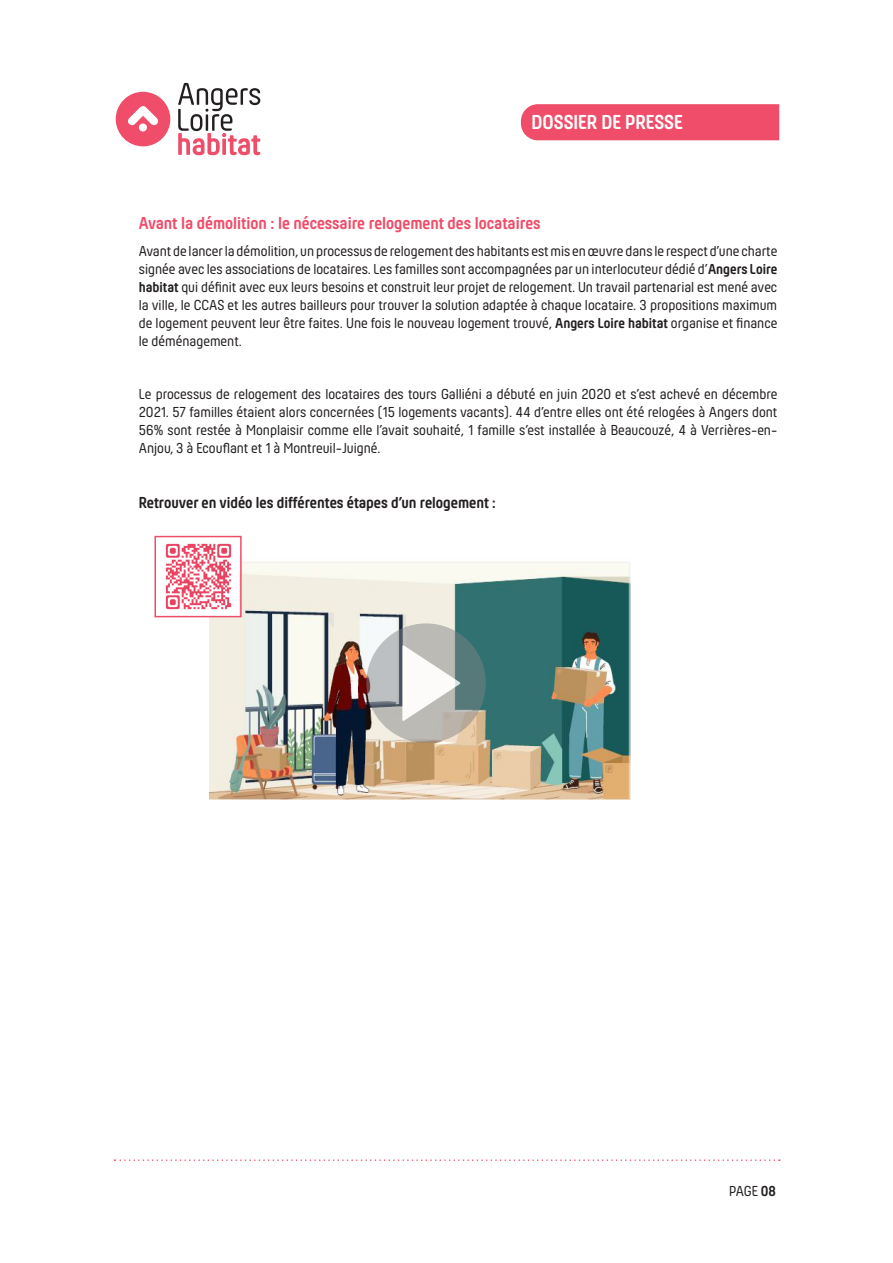
<style>
.page{position:relative;width:893px;height:1263px;background:#fff}
.page>*{position:absolute;margin:0;border:0;box-sizing:border-box;transform-origin:0 0}
.t1{font:700 21px "Hansom FY";color:#fff}
.t2{font:700 18px "Hansom FY";color:#ef4d69}
.t3{font:700 16.5px "Hansom FY";color:#231f20}
.t4{font:15px/18px "Hansom FY";color:#231f20;text-align:justify}
.s1{font-weight:700}
</style>
<div class="page">
<svg style="left:178px;top:83px;width:82px;height:72px"></svg>
<div style="left:116px;top:92px;width:54px;height:54px;background:#ef4d69;border-radius:50%"></div>
<div style="left:139px;top:123px;width:8px;height:9px;background:#fff;border-radius:50%"></div>
<svg style="left:128px;top:106px;width:30px;height:20px"></svg>
<svg style="left:114px;top:1159px;width:666px;height:2px"></svg>
<div style="left:521px;top:104px;width:258px;height:36px;background:#ef4d69"></div>
<img style="left:210px;top:562px;width:421px;height:238px">
<svg style="left:366px;top:623px;width:120px;height:120px;background:#9fa6a4"></svg>
<svg style="left:401px;top:644px;width:62px;height:79px"></svg>
<img style="left:165px;top:543px;width:73px;height:71px">
<div style="left:154px;top:536px;width:88px;height:81px;border:2px solid #ef4d69"></div>
<h1 class="t1" style="left:531px;top:110px;width:153px">DOSSIER DE PRESSE</h1>
<p class="t2" style="left:139px;top:213px;width:403px">Avant la démolition : le nécessaire relogement des locataires</p>
<p class="t4" style="left:139px;top:242px;width:640px">Avant de lancer la démolition, un processus de relogement des habitants est mis en œuvre dans le respect d’une charte signée avec les associations de locataires. Les familles sont accompagnées par un interlocuteur dédié d’<span class="s1">Angers Loire habitat</span> qui définit avec eux leurs besoins et construit leur projet de relogement. Un travail partenarial est mené avec la ville, le CCAS et les autres bailleurs pour trouver la solution adaptée à chaque locataire. 3 propositions maximum de logement peuvent leur être faites. Une fois le nouveau logement trouvé, <span class="s1">Angers Loire habitat</span> organise et finance le déménagement.</p>
<p class="t4" style="left:139px;top:385px;width:640px">Le processus de relogement des locataires des tours Galliéni a débuté en juin 2020 et s’est achevé en décembre 2021. 57 familles étaient alors concernées (15 logements vacants). 44 d’entre elles ont été relogées à Angers dont 56% sont restée à Monplaisir comme elle l’avait souhaité, 1 famille s’est installée à Beaucouzé, 4 à Verrières-en-Anjou, 3 à Ecouflant et 1 à Montreuil-Juigné.</p>
<p class="t3" style="left:139px;top:493px;width:358px">Retrouver en vidéo les différentes étapes d’un relogement :</p>
</div>
